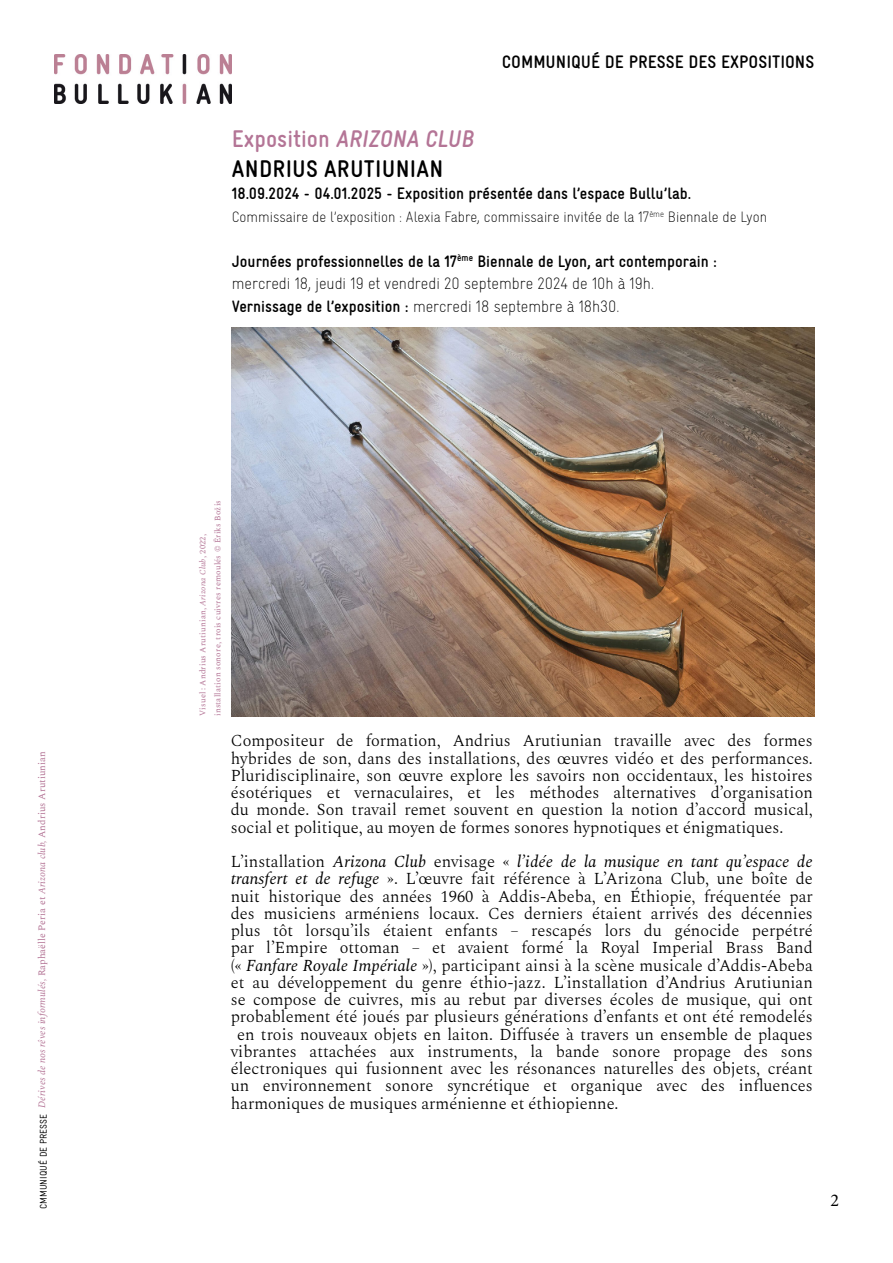
<style>
.page{position:relative;width:893px;height:1263px;background:#fff}
.page>*{position:absolute;margin:0;border:0;box-sizing:border-box;transform-origin:0 0}
.t1{font:700 condensed 24px/29.7px "Bullukian Gravur";letter-spacing:.01em;color:#000}
.t2{font:700 condensed 18px "Bullukian Gravur";color:#000}
.t3{font:18px "Minion Pro";color:#000}
.t4{font:300 16.5px/17.2px "Spectral";color:#000;text-align:justify}
.t5{font:700 condensed 16.5px/22.5px "Bullukian Gravur";color:#000}
.t6{font:italic 16.5px "Spectral";color:#000}
.t7{font:300 condensed 15px "Bullukian Gravur";color:#000}
.t8{font:italic 9.75px "Spectral";letter-spacing:.01em;color:#b47596}
.t9{font:condensed 9.75px "Bullukian Gravur";letter-spacing:.01em;color:#000}
.t10{font:8.25px/15px "Spectral";letter-spacing:.025em;color:#b47596}
.s1{font-style:normal}
.s2{color:#b47596}
.s3{font-style:italic;color:#b47596}
.s4{font-weight:300}
.s5{font-style:italic}
.s6{font-weight:300;font-style:normal}
.s7{font-weight:400;font-style:italic}
</style>
<div class="page">
<img style="left:54px;top:54px;width:178px;height:49px">
<img style="left:232px;top:327px;width:582px;height:389px">
<p class="t8" style="left:35px;top:1108px;width:358px;rotate:-90deg">Dérives de nos rêves informulés, <span class="s1">Raphaëlle Peria et</span> Arizona club, <span class="s1">Andrius Arutiunian</span></p>
<p class="t9" style="left:37px;top:1209px;width:97px;rotate:-90deg">CMMUNIQUÉ DE PRESSE</p>
<p class="t2" style="left:502px;top:50px;width:314px">COMMUNIQUÉ DE PRESSE DES EXPOSITIONS</p>
<h1 class="t1" style="left:232px;top:123px;width:244px"><span class="s2">Exposition</span> <span class="s3">ARIZONA CLUB<br></span>ANDRIUS ARUTIUNIAN</h1>
<p class="t5" style="left:232px;top:182px;width:461px">18.09.2024 - 04.01.2025 - Exposition présentée dans l’espace Bullu’lab.</p>
<p class="t7" style="left:232px;top:207px;width:537px">Commissaire de l’exposition : Alexia Fabre, commissaire invitée de la 17<sup>ème</sup> Biennale de Lyon</p>
<p class="t5" style="left:232px;top:249px;width:487px">Journées professionnelles de la 17<sup>ème</sup> Biennale de Lyon, art contemporain : <span class="s4">mercredi 18, jeudi 19 et vendredi 20 septembre 2024 de 10h à 19h.<br></span>Vernissage de l’exposition : <span class="s4">mercredi 18 septembre à 18h30.</span></p>
<p class="t10" style="left:195px;top:716px;width:218px;rotate:-90deg">Visuel : Andrius Arutiunian, <span class="s5">Arizona Club</span>, 2022, installation sonore, trois cuivres remoulés © Ēriks Božis</p>
<p class="t4" style="left:231px;top:731px;width:584px">Compositeur de formation, Andrius Arutiunian travaille avec des formes hybrides de son, dans des installations, des œuvres vidéo et des performances.<br>Pluridisciplinaire, son œuvre explore les savoirs non occidentaux, les histoires ésotériques et vernaculaires, et les méthodes alternatives d’organisation du monde. Son travail remet souvent en question la notion d’accord musical, social et politique, au moyen de formes sonores hypnotiques et énigmatiques.</p>
<p class="t6" style="left:231px;top:850px;width:583px"><span class="s6">L’installation</span> Arizona Club <span class="s6">envisage «</span> l’idée de la musique en tant qu’espace de</p>
<p class="t4" style="left:231px;top:869px;width:584px"><span class="s7">transfert et de refuge</span> ». L’œuvre fait référence à L’Arizona Club, une boîte de</p>
<p class="t4" style="left:231px;top:886px;width:584px">nuit historique des années 1960 à Addis-Abeba, en Éthiopie, fréquentée par</p>
<p class="t4" style="left:231px;top:904px;width:584px">des musiciens arméniens locaux. Ces derniers étaient arrivés des décennies</p>
<p class="t4" style="left:231px;top:921px;width:584px">plus tôt lorsqu’ils étaient enfants – rescapés lors du génocide perpétré</p>
<p class="t4" style="left:231px;top:938px;width:584px">par l’Empire ottoman – et avaient formé la Royal Imperial Brass Band</p>
<p class="t4" style="left:231px;top:955px;width:584px">(« <span class="s7">Fanfare Royale Impériale</span> »), participant ainsi à la scène musicale d’Addis-Abeba</p>
<p class="t4" style="left:231px;top:972px;width:584px">et au développement du genre éthio-jazz. L’installation d’Andrius Arutiunian</p>
<p class="t4" style="left:231px;top:990px;width:584px">se compose de cuivres, mis au rebut par diverses écoles de musique, qui ont</p>
<p class="t4" style="left:231px;top:1007px;width:584px">probablement été joués par plusieurs générations d’enfants et ont été remodelés</p>
<p class="t4" style="left:237px;top:1024px;width:577px">en trois nouveaux objets en laiton. Diffusée à travers un ensemble de plaques</p>
<p class="t4" style="left:231px;top:1041px;width:584px">vibrantes attachées aux instruments, la bande sonore propage des sons</p>
<p class="t4" style="left:231px;top:1059px;width:584px">électroniques qui fusionnent avec les résonances naturelles des objets, créant</p>
<p class="t4" style="left:231px;top:1076px;width:584px">un environnement sonore syncrétique et organique avec des influences</p>
<p class="t4" style="left:231px;top:1093px;width:389px">harmoniques de musiques arménienne et éthiopienne.</p>
<p class="t3" style="left:830px;top:1188px;width:10px">2</p>
</div>
